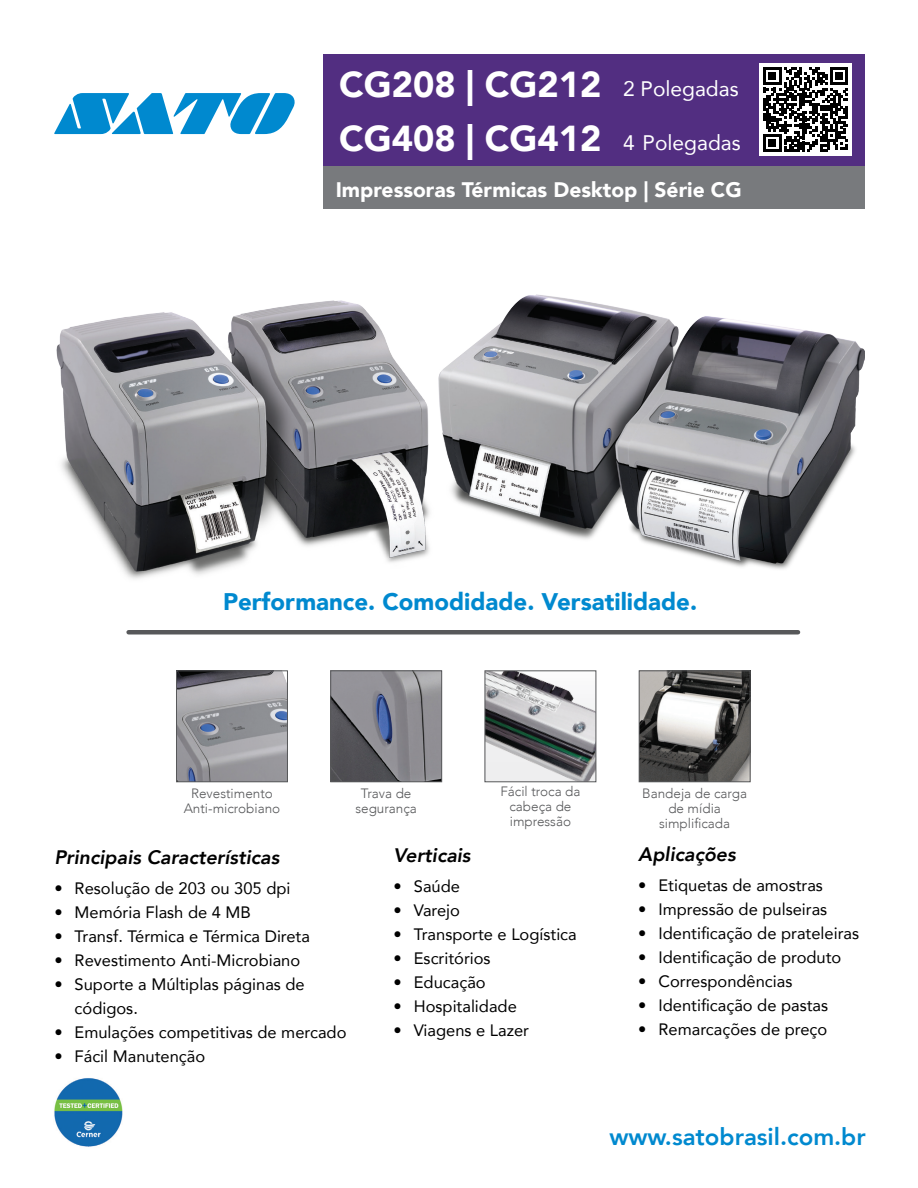
<style>
.page{position:relative;width:918px;height:1188px;background:#fff}
.page>*{position:absolute;margin:0;border:0;box-sizing:border-box;transform-origin:0 0}
.t1{font:900 36px "Avenir";color:#fff}
.t2{font:900 24px "Avenir";color:#0089cf}
.t3{font:800 24px "Avenir";color:#0089cf}
.t4{font:900 21px "Avenir";color:#fff}
.t5{font:21px "Avenir";color:#fff}
.t6{font:italic 800 19.5px "Avenir";color:#000}
.t7{font:16.5px/24px "Avenir";color:#000}
.t8{font:300 13.5px/15px "Avenir";color:#57585a;text-align:center}
</style>
<div class="page">
<div style="left:323px;top:54px;width:541px;height:112px;background:#522e81"></div>
<hr style="left:129px;top:630px;width:669px;height:4px;background:#57585a">
<div style="left:760px;top:64px;width:92px;height:92px;background:#fff"></div>
<svg style="left:54px;top:93px;width:241px;height:41px"></svg>
<div style="left:323px;top:166px;width:541px;height:43px;background:#787a7d"></div>
<svg style="left:763px;top:67px;width:85px;height:85px"></svg>
<img style="left:178px;top:673px;width:108px;height:107px">
<div style="left:176px;top:671px;width:112px;height:111px;border:1px solid #57585a"></div>
<img style="left:333px;top:673px;width:107px;height:107px">
<div style="left:331px;top:671px;width:111px;height:111px;border:1px solid #57585a"></div>
<img style="left:487px;top:673px;width:107px;height:107px">
<div style="left:485px;top:671px;width:111px;height:111px;border:1px solid #57585a"></div>
<img style="left:641px;top:673px;width:107px;height:107px">
<div style="left:639px;top:671px;width:111px;height:111px;border:1px solid #57585a"></div>
<img style="left:56px;top:301px;width:374px;height:278px">
<img style="left:438px;top:294px;width:426px;height:275px">
<img style="left:54px;top:1078px;width:69px;height:69px">
<p class="t1" style="left:339px;top:53px;width:264px">CG208 | CG212</p>
<p class="t1" style="left:339px;top:107px;width:264px">CG408 | CG412</p>
<p class="t5" style="left:623px;top:72px;width:117px">2 Polegadas</p>
<p class="t5" style="left:623px;top:126px;width:119px">4 Polegadas</p>
<p class="t4" style="left:336px;top:172px;width:407px">Impressoras Térmicas Desktop | Série CG</p>
<p class="t2" style="left:223px;top:581px;width:476px">Performance. Comodidade. Versatilidade.</p>
<p class="t8" style="left:184px;top:786px;width:98px">Revestimento<br>Anti-microbiano</p>
<p class="t8" style="left:355px;top:786px;width:63px">Trava de segurança</p>
<p class="t8" style="left:500px;top:784px;width:82px">Fácil troca da cabeça de impressão</p>
<p class="t8" style="left:642px;top:786px;width:106px">Bandeja de carga de mídia</p>
<p class="t8" style="left:659px;top:816px;width:72px">simplificada</p>
<p class="t6" style="left:54px;top:845px;width:227px">Principais Características</p>
<p class="t7" style="left:54px;top:876px;width:238px">• Resolução de 203 ou 305 dpi</p>
<p class="t7" style="left:54px;top:900px;width:198px">• Memória Flash de 4 MB</p>
<p class="t7" style="left:54px;top:924px;width:257px">• Transf. Térmica e Térmica Direta</p>
<p class="t7" style="left:54px;top:948px;width:247px">• Revestimento Anti-Microbiano</p>
<p class="t7" style="left:75px;top:972px;width:232px;text-indent:-20px">• Suporte a Múltiplas páginas de códigos.</p>
<p class="t7" style="left:54px;top:1020px;width:294px">• Emulações competitivas de mercado</p>
<p class="t7" style="left:54px;top:1044px;width:152px">• Fácil Manutenção</p>
<p class="t6" style="left:394px;top:844px;width:78px">Verticais</p>
<p class="t7" style="left:394px;top:874px;width:68px">• Saúde</p>
<p class="t7" style="left:394px;top:898px;width:68px">• Varejo</p>
<p class="t7" style="left:394px;top:922px;width:185px">• Transporte e Logística</p>
<p class="t7" style="left:394px;top:946px;width:98px">• Escritórios</p>
<p class="t7" style="left:394px;top:970px;width:94px">• Educação</p>
<p class="t7" style="left:394px;top:994px;width:125px">• Hospitalidade</p>
<p class="t7" style="left:394px;top:1018px;width:137px">• Viagens e Lazer</p>
<p class="t6" style="left:638px;top:842px;width:99px">Aplicações</p>
<p class="t7" style="left:638px;top:873px;width:186px">• Etiquetas de amostras</p>
<p class="t7" style="left:638px;top:897px;width:190px">• Impressão de pulseiras</p>
<p class="t7" style="left:638px;top:921px;width:222px">• Identificação de prateleiras</p>
<p class="t7" style="left:638px;top:945px;width:205px">• Identificação de produto</p>
<p class="t7" style="left:638px;top:969px;width:156px">• Correspondências</p>
<p class="t7" style="left:638px;top:993px;width:191px">• Identificação de pastas</p>
<p class="t7" style="left:638px;top:1017px;width:191px">• Remarcações de preço</p>
<p class="t3" style="left:609px;top:1115px;width:258px">www.satobrasil.com.br</p>
</div>
